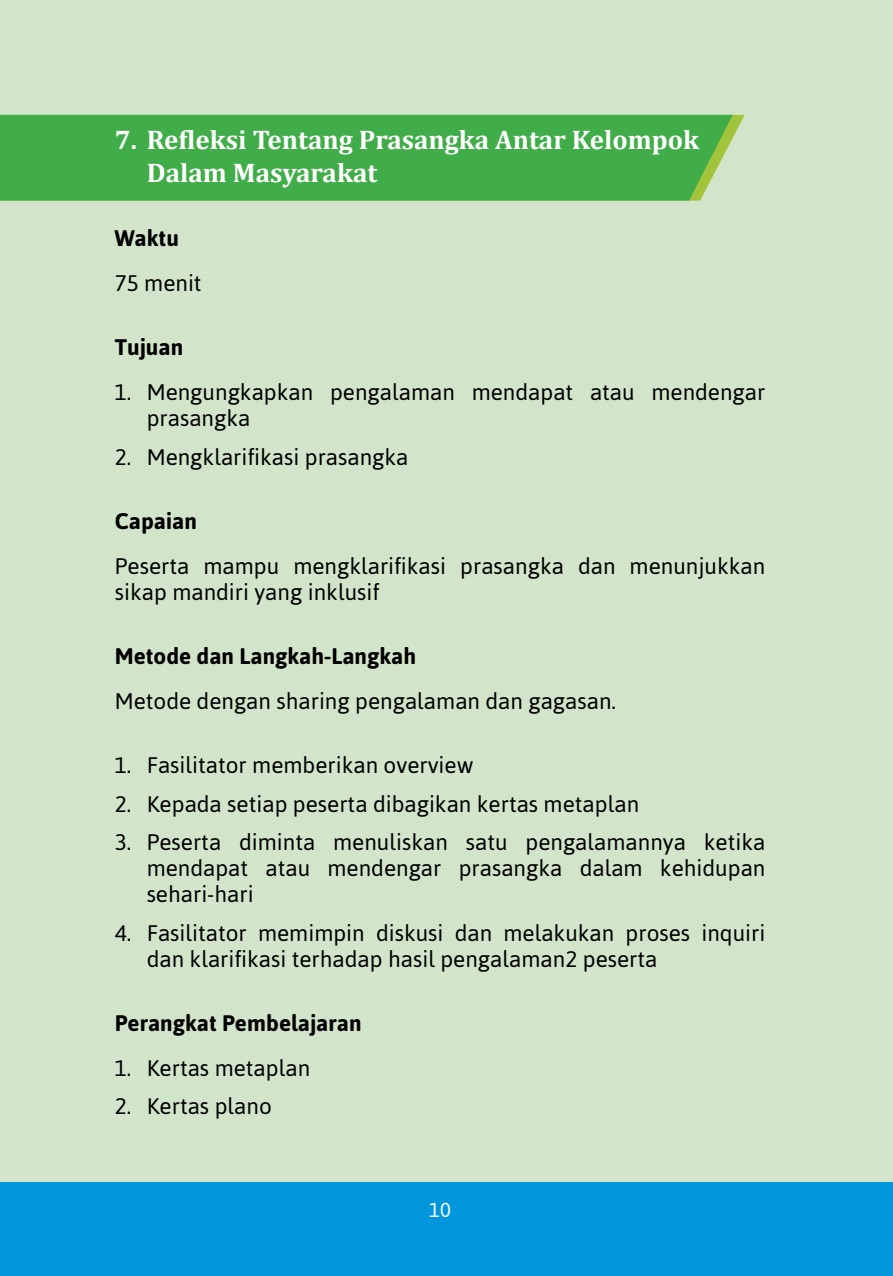
<style>
.page{position:relative;width:893px;height:1276px;background:#fff}
.page>*{position:absolute;margin:0;border:0;box-sizing:border-box;transform-origin:0 0}
.t1{font:700 27px/32.4px "Cambria";color:#fff}
.t2{font:22.5px/25.9px "Asap";color:#000}
.t3{font:700 22.5px "Asap";color:#000}
.t4{font:20.25px "Asap";color:#fff}
.s1{font-weight:700}
</style>
<div class="page">
<div style="left:0;top:1182px;width:893px;height:94px;background:#0096db"></div>
<div style="left:0;top:0;width:893px;height:1182px;background:#d2e5ca"></div>
<div style="left:0;top:115px;width:733px;height:86px;background:#41ad49"></div>
<p class="t1" style="left:147px;top:123px;width:554px;text-indent:-32px">7. Refleksi Tentang Prasangka Antar Kelompok<br>Dalam Masyarakat</p>
<p class="t2" style="left:115px;top:215px;width:88px;line-height:45px"><span class="s1">Waktu<br></span>75 menit</p>
<p class="t3" style="left:115px;top:334px;width:70px">Tujuan</p>
<p class="t2" style="left:147px;top:379px;width:620px;text-indent:-32px">1. Mengungkapkan pengalaman mendapat atau mendengar prasangka</p>
<p class="t2" style="left:115px;top:443px;width:295px">2. Mengklarifikasi prasangka</p>
<p class="t2" style="left:115px;top:498px;width:652px;line-height:45px"><span class="s1">Capaian<br></span>Peserta mampu mengklarifikasi prasangka dan menunjukkan</p>
<p class="t2" style="left:115px;top:578px;width:266px">sikap mandiri yang inklusif</p>
<p class="t2" style="left:115px;top:633px;width:503px;line-height:45px"><span class="s1">Metode dan Langkah-Langkah<br></span>Metode dengan sharing pengalaman dan gagasan.</p>
<p class="t2" style="left:115px;top:752px;width:360px">1. Fasilitator memberikan overview</p>
<p class="t2" style="left:115px;top:790px;width:526px">2. Kepada setiap peserta dibagikan kertas metaplan</p>
<p class="t2" style="left:147px;top:829px;width:620px;text-align:justify;text-indent:-32px">3. Peserta diminta menuliskan satu pengalamannya ketika mendapat atau mendengar prasangka dalam kehidupan sehari-hari</p>
<p class="t2" style="left:147px;top:919px;width:620px;text-indent:-32px">4. Fasilitator memimpin diskusi dan melakukan proses inquiri dan klarifikasi terhadap hasil pengalaman2 peserta</p>
<p class="t3" style="left:115px;top:1009px;width:248px">Perangkat Pembelajaran</p>
<p class="t2" style="left:115px;top:1054px;width:197px">1. Kertas metaplan</p>
<p class="t2" style="left:115px;top:1093px;width:159px">2. Kertas plano</p>
<p class="t4" style="left:429px;top:1198px;width:23px">10</p>
</div>
